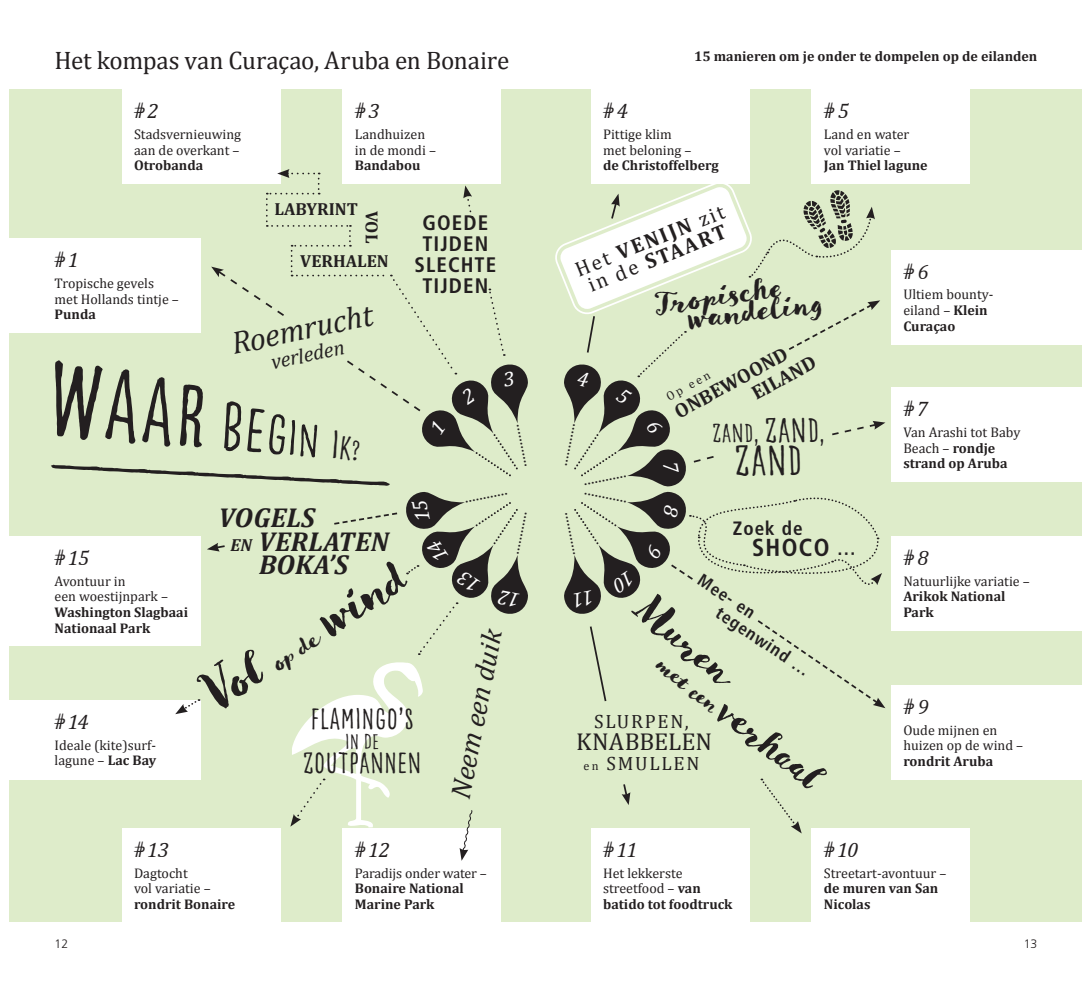
<style>
.page{position:relative;width:1092px;height:993px;background:#fff}
.page>*{position:absolute;margin:0;border:0;box-sizing:border-box;transform-origin:0 0}
.t1{font:113.75px "Goodlife Sans Condensed";color:#231f20}
.t2{font:78.75px "Goodlife Sans Condensed";color:#231f20;scale:2 1}
.t3{font:52.5px "Goodlife Brush";color:#231f20}
.t4{font:45.5px "Goodlife Sans Condensed";color:#231f20}
.t5{font:42px "Goodlife Brush";color:#231f20}
.t6{font:32.9px "Goodlife Brush";color:#231f20}
.t7{font:31.5px "Goodlife Sans Condensed";color:#231f20}
.t8{font:italic 31.5px "Cambria";color:#231f20}
.t9{font:italic 28px "Cambria";color:#231f20}
.t10{font:28px "Goodlife Sans Condensed";color:#231f20}
.t11{font:italic 700 27.47px "Cambria";letter-spacing:.01em;color:#231f20}
.t12{font:26.25px "Goodlife Brush";color:#231f20}
.t13{font:25.38px "Cambria";letter-spacing:-.01em;color:#231f20}
.t14{font:24.5px "Cambria";color:#231f20}
.t15{font:24.5px "DM Frutiger LT Pro 67 Bold Cn";color:#231f20}
.t16{font:22.75px "Goodlife Sans Condensed";color:#231f20}
.t17{font:italic 21px "Cambria";letter-spacing:-.045em;color:#231f20}
.t18{font:21px/21px "DM Frutiger LT Pro 67 Bold Cn";letter-spacing:.05em;color:#231f20;text-align:center}
.t19{font:700 21px/19.2px "Cambria";color:#231f20}
.t20{font:700 19.78px/21px "Cambria";color:#231f20}
.t21{font:19.25px "Cambria";letter-spacing:.09em;color:#231f20}
.t22{font:19.25px "DM Frutiger LT Pro 67 Bold Cn";color:#231f20}
.t23{font:700 17.5px "Cambria";color:#231f20}
.t24{font:17.5px/17.2px "DM Frutiger LT Pro 67 Bold Cn";color:#231f20}
.t25{font:14px/15.8px "Cambria";color:#231f20}
.t26{font:700 14px/15.8px "Cambria";color:#231f20}
.t27{font:12.25px "Cambria";color:#231f20}
.t28{font:300 12.25px "DM Frutiger LT Pro 45";color:#231f20}
.s1{font-size:105px}
.s2{font-size:98px}
.s3{font-size:92.75px}
.s4{font-size:73.5px}
.s5{font-size:66.5px}
.s6{font-size:59.5px}
.s7{font-size:52.5px}
.s8{font-size:49px}
.s9{font-size:42px}
.s10{font-size:35px}
.s11{font-size:29.75px}
.s12{font-weight:700}
.s13{font-size:17.5px}
.s14{font-weight:400}
.s15{font-size:36.75px}
.s16{font-size:19.25px}
.s17{font-size:24.5px}
.s18{font-size:12.25px}
</style>
<div class="page">
<div style="left:10px;top:89px;width:1071px;height:832px;background:#deecca"></div>
<div style="left:10px;top:238px;width:191px;height:94px;background:#fff"></div>
<div style="left:10px;top:536px;width:191px;height:109px;background:#fff"></div>
<div style="left:10px;top:699px;width:191px;height:80px;background:#fff"></div>
<div style="left:342px;top:827px;width:159px;height:95px;background:#fff"></div>
<div style="left:342px;top:89px;width:159px;height:95px;background:#fff"></div>
<div style="left:122px;top:89px;width:158px;height:95px;background:#fff"></div>
<div style="left:122px;top:827px;width:158px;height:95px;background:#fff"></div>
<svg style="left:207px;top:543px;width:18px;height:8px"></svg>
<svg style="left:290px;top:662px;width:133px;height:165px"></svg>
<div style="left:590px;top:827px;width:159px;height:95px;background:#fff"></div>
<div style="left:811px;top:827px;width:159px;height:95px;background:#fff"></div>
<div style="left:890px;top:685px;width:191px;height:94px;background:#fff"></div>
<div style="left:890px;top:536px;width:191px;height:94px;background:#fff"></div>
<div style="left:890px;top:387px;width:191px;height:94px;background:#fff"></div>
<div style="left:811px;top:89px;width:159px;height:95px;background:#fff"></div>
<div style="left:590px;top:89px;width:159px;height:95px;background:#fff"></div>
<svg style="left:761px;top:778px;width:40px;height:55px"></svg>
<svg style="left:621px;top:784px;width:9px;height:20px"></svg>
<svg style="left:459px;top:810px;width:13px;height:50px"></svg>
<div style="left:890px;top:250px;width:191px;height:94px;background:#fff"></div>
<svg style="left:175px;top:699px;width:26px;height:15px"></svg>
<svg style="left:211px;top:169px;width:295px;height:243px"></svg>
<svg style="left:334px;top:512px;width:125px;height:142px"></svg>
<svg style="left:555px;top:181px;width:330px;height:527px"></svg>
<h3 class="t13" style="left:55px;top:46px;width:456px">Het kompas van Curaçao, Aruba en Bonaire</h3>
<h3 class="t17" style="left:147px;top:96px;width:13px">2</h3>
<p class="t25" style="left:134px;top:126px;width:109px">Stadsvernieuwing aan de overkant –</p>
<p class="t26" style="left:134px;top:157px;width:71px">Otrobanda</p>
<h3 class="t17" style="left:368px;top:96px;width:13px">3</h3>
<p class="t25" style="left:355px;top:126px;width:83px">Landhuizen in de mondi –</p>
<p class="t26" style="left:355px;top:157px;width:67px">Bandabou</p>
<p class="t23" style="left:274px;top:196px;width:85px">LABYRINT</p>
<p class="t23" style="left:384px;top:211px;width:34px;rotate:90deg">VOL</p>
<p class="t23" style="left:300px;top:249px;width:90px">VERHALEN</p>
<h3 class="t17" style="left:68px;top:245px;width:13px">1</h3>
<p class="t25" style="left:55px;top:275px;width:126px">Tropische gevels met Hollands tintje –</p>
<p class="t26" style="left:55px;top:306px;width:43px">Punda</p>
<h3 class="t8" style="left:227px;top:322px;width:145px;rotate:-12deg">Roemrucht</h3>
<h3 class="t17" style="left:268px;top:348px;width:76px;rotate:-12deg">verleden</h3>
<h1 class="t1" style="left:52px;top:336px;width:318px;rotate:5deg">W<span class="s1">A</span><span class="s2">A</span><span class="s3">R</span> <span class="s4">B</span><span class="s5">E</span><span class="s6">G</span><span class="s7">I</span><span class="s8">N</span> <span class="s9">I</span><span class="s10">K</span><span class="s11">?</span></h1>
<h2 class="t2" style="left:55px;top:392px;width:171px;rotate:3deg">_______</h2>
<h3 class="t18" style="left:414px;top:212px;width:83px">GOEDE<br>TIJDEN<br>SLECHTE<br>TIJDEN</h3>
<h3 class="t17" style="left:68px;top:542px;width:23px">15</h3>
<p class="t25" style="left:55px;top:572px;width:115px">Avontuur in<br>een woestijnpark –</p>
<p class="t26" style="left:55px;top:604px;width:135px">Washington Slagbaai<br>Nationaal Park</p>
<h3 class="t17" style="left:68px;top:706px;width:22px">14</h3>
<p class="t25" style="left:55px;top:736px;width:103px">Ideale (kite)surf&shy;lagune – <span class="s12">Lac Bay</span></p>
<h3 class="t11" style="left:218px;top:498px;width:98px">VOGELS</h3>
<h3 class="t11" style="left:230px;top:522px;width:160px"><span class="s13">EN</span> VERLATEN</h3>
<h3 class="t11" style="left:259px;top:545px;width:91px">BOKA’S</h3>
<h3 class="t3" style="left:304px;top:595px;width:100px;rotate:-33deg">wind</h3>
<h3 class="t12" style="left:265px;top:649px;width:53px;rotate:-32deg">op de</h3>
<h3 class="t7" style="left:310px;top:701px;width:105px">FLAMINGO’S</h3>
<h3 class="t16" style="left:345px;top:728px;width:35px">IN DE</h3>
<h3 class="t7" style="left:303px;top:745px;width:120px">ZOUTPANNEN</h3>
<h3 class="t9" style="left:440px;top:794px;width:173px;rotate:-79deg">Neem een duik</h3>
<h3 class="t17" style="left:147px;top:834px;width:23px">13</h3>
<p class="t25" style="left:134px;top:864px;width:78px">Dagtocht<br>vol variatie –</p>
<p class="t26" style="left:134px;top:895px;width:103px">rondrit Bonaire</p>
<h3 class="t17" style="left:368px;top:834px;width:23px">12</h3>
<p class="t25" style="left:355px;top:864px;width:133px">Paradijs onder water –</p>
<p class="t26" style="left:355px;top:880px;width:110px">Bonaire National<br>Marine Park</p>
<p class="t26" style="left:694px;top:47px;width:345px">15 manieren om je onder te dompelen op de eilanden</p>
<h3 class="t17" style="left:837px;top:96px;width:13px">5</h3>
<p class="t25" style="left:823px;top:126px;width:87px">Land en water vol variatie –</p>
<p class="t26" style="left:823px;top:157px;width:105px">Jan Thiel lagune</p>
<h3 class="t17" style="left:616px;top:96px;width:13px">4</h3>
<p class="t25" style="left:603px;top:126px;width:90px">Pittige klim met beloning –</p>
<p class="t26" style="left:603px;top:157px;width:117px">de Christoffelberg</p>
<h3 class="t19" style="left:572px;top:260px;width:161px;rotate:-22deg"><span class="s14">Het</span> VENIJN <span class="s14">zit in de</span> STAART</h3>
<h3 class="t17" style="left:917px;top:257px;width:13px">6</h3>
<p class="t25" style="left:903px;top:287px;width:91px">Ultiem bounty&shy;eiland – <span class="s12">Klein<br>Curaçao</span></p>
<h3 class="t6" style="left:653px;top:281px;width:130px;rotate:-7deg">Tropische</h3>
<h3 class="t6" style="left:686px;top:297px;width:137px;rotate:-7deg">wandeling</h3>
<h3 class="t20" style="left:737px;top:366px;width:72px;text-indent:-76px;rotate:-29deg">ONBEWOOND<br>EILAND</h3>
<p class="t27" style="left:663px;top:390px;width:50px;rotate:-29deg">Op een</p>
<h3 class="t10" style="left:712px;top:417px;width:114px">ZAND, <span class="s15">ZAND</span>,</h3>
<h3 class="t4" style="left:734px;top:435px;width:70px">ZAND</h3>
<h3 class="t22" style="left:732px;top:517px;width:71px;rotate:-1deg">Zoek de</h3>
<h3 class="t15" style="left:751px;top:533px;width:105px;rotate:-1deg">SHOCO <span class="s16">…</span></h3>
<p class="t24" style="left:732px;top:589px;width:110px;text-indent:-33px;rotate:34deg">Mee- en tegenwind …</p>
<h3 class="t5" style="left:657px;top:583px;width:116px;rotate:39deg">Muren</h3>
<h3 class="t5" style="left:680px;top:635px;width:203px;rotate:39deg"><span class="s17">met een</span> verhaal</h3>
<h3 class="t21" style="left:594px;top:709px;width:96px">SLURPEN,</h3>
<h3 class="t14" style="left:576px;top:727px;width:138px">KNABBELEN</h3>
<h3 class="t21" style="left:583px;top:751px;width:117px"><span class="s18">en</span> SMULLEN</h3>
<h3 class="t17" style="left:916px;top:394px;width:13px">7</h3>
<p class="t25" style="left:903px;top:424px;width:118px">Van Arashi tot Baby<br>Beach – <span class="s12">rondje strand op Aruba</span></p>
<h3 class="t17" style="left:917px;top:542px;width:13px">8</h3>
<p class="t25" style="left:903px;top:572px;width:128px">Natuurlijke variatie –</p>
<p class="t26" style="left:903px;top:588px;width:104px">Arikok National<br>Park</p>
<h3 class="t17" style="left:917px;top:691px;width:13px">9</h3>
<p class="t25" style="left:903px;top:721px;width:121px">Oude mijnen en huizen op de wind –</p>
<p class="t26" style="left:903px;top:752px;width:91px">rondrit Aruba</p>
<h3 class="t17" style="left:616px;top:834px;width:23px">11</h3>
<p class="t25" style="left:603px;top:864px;width:131px">Het lekkerste streetfood – <span class="s12">van batido tot foodtruck</span></p>
<h3 class="t17" style="left:837px;top:834px;width:22px">10</h3>
<p class="t25" style="left:823px;top:864px;width:124px">Streetart-avontuur –</p>
<p class="t26" style="left:823px;top:880px;width:116px">de muren van San<br>Nicolas</p>
<p class="t28" style="left:55px;top:935px;width:15px">12</p>
<p class="t28" style="left:1023px;top:935px;width:15px">13</p>
</div>
